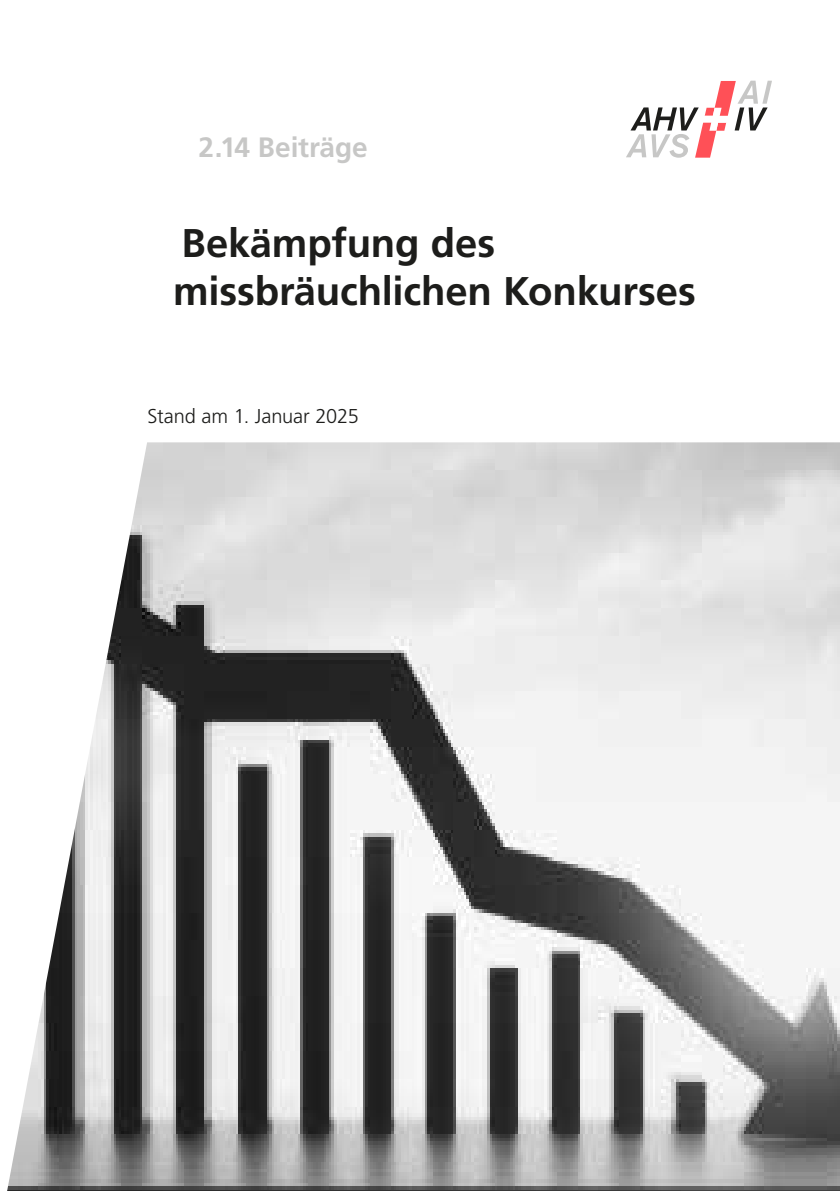
<style>
.page{position:relative;width:840px;height:1191px;background:#fff}
.page>*{position:absolute;margin:0;border:0;box-sizing:border-box;transform-origin:0 0}
.MB_Titel{font:700 40px "Frutiger LT Std";letter-spacing:-.005em;color:#1d1d1b}
.MB_Gruppe_Titelseite{font:700 28px "Frutiger LT Std";color:#c7c7c6}
.Grundtext{font:300 20px "Frutiger LT Std";letter-spacing:-.005em;color:#1d1d1b}
</style>
<div class="page">
<svg style="left:626px;top:81px;width:145px;height:77px"></svg>
<img style="left:7px;top:442px;width:832px;height:749px">
<p class="MB_Gruppe_Titelseite" style="left:198px;top:131px;width:170px">2.14 Beiträge</p>
<p class="MB_Titel" style="left:181px;top:219px;width:315px">Bekämpfung des</p>
<p class="MB_Titel" style="left:173px;top:267px;width:524px">missbräuchlichen Konkurses</p>
<p class="Grundtext" style="left:147px;top:405px;width:213px">Stand am 1. Januar 2025</p>
</div>
